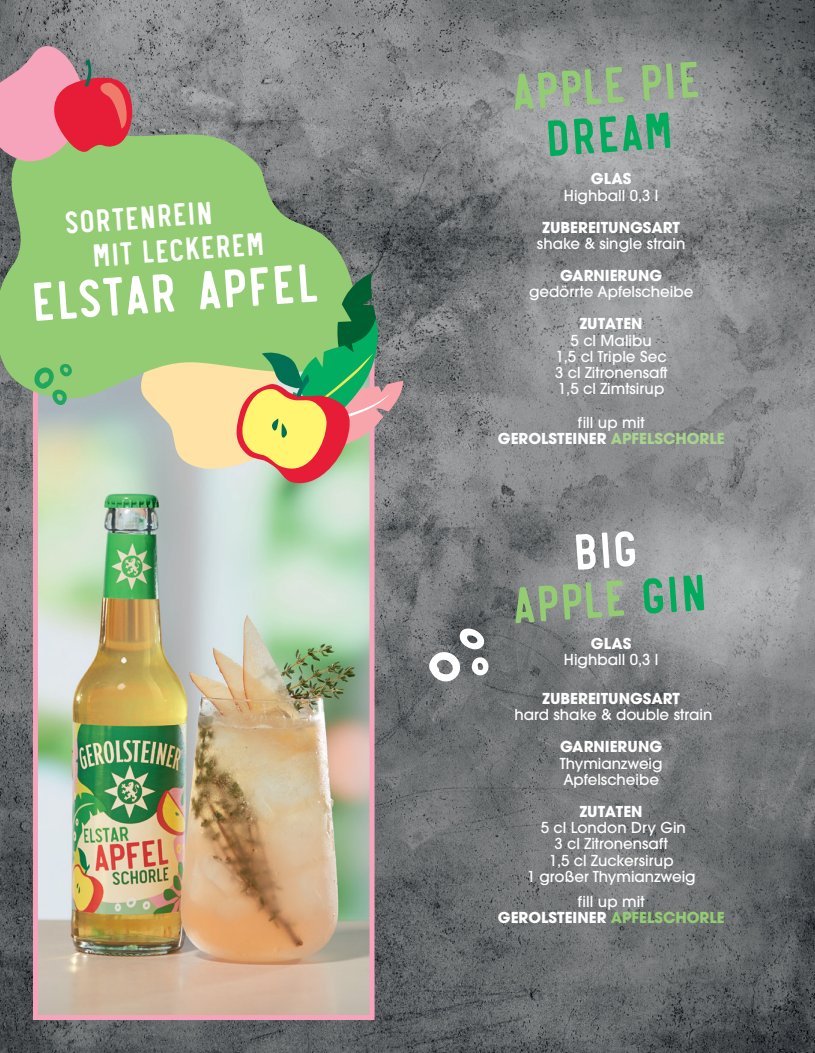
<style>
.page{position:relative;width:815px;height:1053px;background:#fff}
.page>*{position:absolute;margin:0;border:0;box-sizing:border-box;transform-origin:0 0}
.t1{font:700 57.5px "Revelstoke";color:#fff}
.t2{font:700 53.75px/48.8px "Revelstoke";color:#93cc73;text-align:center}
.t3{font:700 53.75px "Revelstoke";color:#00ab5b}
.t4{font:700 33.75px/35px "Revelstoke";color:#fff}
.t5{font:500 15px/16.2px "ITC Avant Garde Pro";color:#fff;text-align:center}
.t6{font:700 15px/16.2px "ITC Avant Garde Pro";color:#fff;text-align:center}
.s1{font-weight:500}
.s2{color:#a9d48e}
.s3{color:#fff}
.s4{color:#00ab5b}
.s5{color:#93cc73}
</style>
<div class="page">
<img style="left:0;top:0;width:815px;height:1052px">
<svg style="left:506px;top:491px;width:309px;height:184px;background:#8f9092"></svg>
<svg style="left:467px;top:99px;width:348px;height:132px;background:#787a7c"></svg>
<img style="left:39px;top:404px;width:330px;height:609px">
<div style="left:33px;top:315px;width:342px;height:704px;border:5px solid #f6a4bc"></div>
<svg style="left:0;top:125px;width:364px;height:279px;background:#8bb675"></svg>
<svg style="left:426px;top:626px;width:63px;height:56px"></svg>
<svg style="left:33px;top:363px;width:40px;height:46px;background:#7ebb7f"></svg>
<svg style="left:136px;top:273px;width:267px;height:215px;background:#a7b881"></svg>
<svg style="left:0;top:22px;width:139px;height:139px;background:#bf7d84"></svg>
<svg style="left:393px;top:14px;width:393px;height:183px;background:#8d8f91"></svg>
<h3 class="t4" style="left:88px;top:203px;width:176px;text-indent:-25px;rotate:-4deg">Sortenrein mit leckerem</h3>
<h1 class="t1" style="left:27px;top:269px;width:293px;rotate:-4deg">Elstar Apfel</h1>
<h2 class="t2" style="left:508px;top:67px;width:195px;rotate:-4deg">Apple Pie</h2>
<h2 class="t3" style="left:542px;top:108px;width:132px;rotate:-4deg">dream</h2>
<p class="t6" style="left:591px;top:170px;width:42px">GLAS</p>
<p class="t5" style="left:564px;top:187px;width:96px">Highball 0,3 l</p>
<p class="t6" style="left:543px;top:219px;width:139px">ZUBEREITUNGSART</p>
<p class="t5" style="left:537px;top:235px;width:150px">shake &amp; single strain</p>
<p class="t6" style="left:560px;top:267px;width:103px">GARNIERUNG</p>
<p class="t5" style="left:529px;top:283px;width:166px">gedörrte Apfelscheibe</p>
<p class="t6" style="left:580px;top:315px;width:64px">ZUTATEN</p>
<p class="t5" style="left:555px;top:332px;width:114px">5 cl Malibu<br>1,5 cl Triple Sec<br>3 cl Zitronensaft<br>1,5 cl Zimtsirup</p>
<p class="t6" style="left:498px;top:414px;width:228px"><span class="s1">fill up mit<br></span>GEROLSTEINER <span class="s2">APFELSCHORLE</span></p>
<h2 class="t2" style="left:505px;top:531px;width:200px;rotate:-4deg"><span class="s3">BIG<br></span>Apple <span class="s4">gin</span></h2>
<p class="t6" style="left:591px;top:634px;width:42px">GLAS</p>
<p class="t5" style="left:564px;top:651px;width:96px">Highball 0,3 l</p>
<p class="t6" style="left:543px;top:690px;width:139px">ZUBEREITUNGSART</p>
<p class="t5" style="left:514px;top:706px;width:199px">hard shake &amp; double strain</p>
<p class="t6" style="left:560px;top:738px;width:103px">GARNIERUNG</p>
<p class="t5" style="left:560px;top:754px;width:104px;text-align:left">Thymianzweig<br>Apfelscheibe</p>
<p class="t6" style="left:580px;top:803px;width:64px">ZUTATEN</p>
<p class="t5" style="left:527px;top:819px;width:170px">5 cl London Dry Gin<br>3 cl Zitronensaft<br>1,5 cl Zuckersirup<br>1 großer Thymianzweig</p>
<p class="t6" style="left:498px;top:893px;width:228px"><span class="s1">fill up mit<br></span>GEROLSTEINER <span class="s5">APFELSCHORLE</span></p>
</div>
